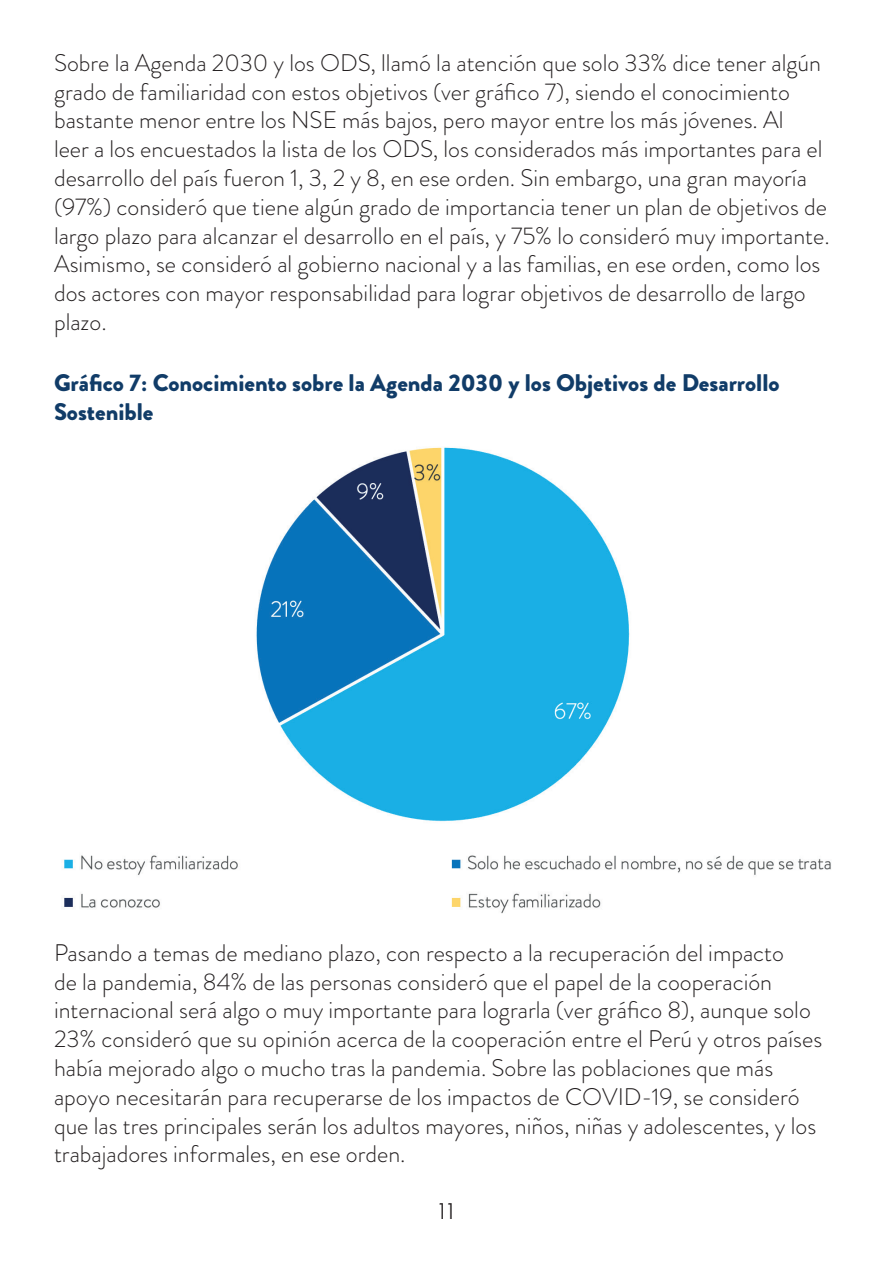
<style>
.page{position:relative;width:893px;height:1263px;background:#fff}
.page>*{position:absolute;margin:0;border:0;box-sizing:border-box;transform-origin:0 0}
.t1{font:300 24px/28.8px "Brandon Grotesque";color:#231f20}
.t2{font:900 24px/28.8px "Brandon Grotesque";color:#113c68}
.t3{font:300 condensed 21px "Futura";color:#231f20}
</style>
<div class="page">
<img style="left:64px;top:447px;width:767px;height:467px">
<p class="t1" style="left:54px;top:48px;width:777px">Sobre la Agenda 2030 y los ODS, llamó la atención que solo 33% dice tener algún grado de familiaridad con estos objetivos (ver gráfico 7), siendo el conocimiento bastante menor entre los NSE más bajos, pero mayor entre los más jóvenes. Al<br>leer a los encuestados la lista de los ODS, los considerados más importantes para el desarrollo del país fueron 1, 3, 2 y 8, en ese orden. Sin embargo, una gran mayoría (97%) consideró que tiene algún grado de importancia tener un plan de objetivos de largo plazo para alcanzar el desarrollo en el país, y 75% lo consideró muy importante.<br>Asimismo, se consideró al gobierno nacional y a las familias, en ese orden, como los dos actores con mayor responsabilidad para lograr objetivos de desarrollo de largo plazo.</p>
<p class="t2" style="left:54px;top:369px;width:727px">Gráfico 7: Conocimiento sobre la Agenda 2030 y los Objetivos de Desarrollo<br>Sostenible</p>
<p class="t1" style="left:54px;top:938px;width:770px">Pasando a temas de mediano plazo, con respecto a la recuperación del impacto<br>de la pandemia, 84% de las personas consideró que el papel de la cooperación internacional será algo o muy importante para lograrla (ver gráfico 8), aunque solo 23% consideró que su opinión acerca de la cooperación entre el Perú y otros países había mejorado algo o mucho tras la pandemia. Sobre las poblaciones que más apoyo necesitarán para recuperarse de los impactos de COVID-19, se consideró que las tres principales serán los adultos mayores, niños, niñas y adolescentes, y los trabajadores informales, en ese orden.</p>
<p class="t3" style="left:438px;top:1198px;width:19px">11</p>
</div>
